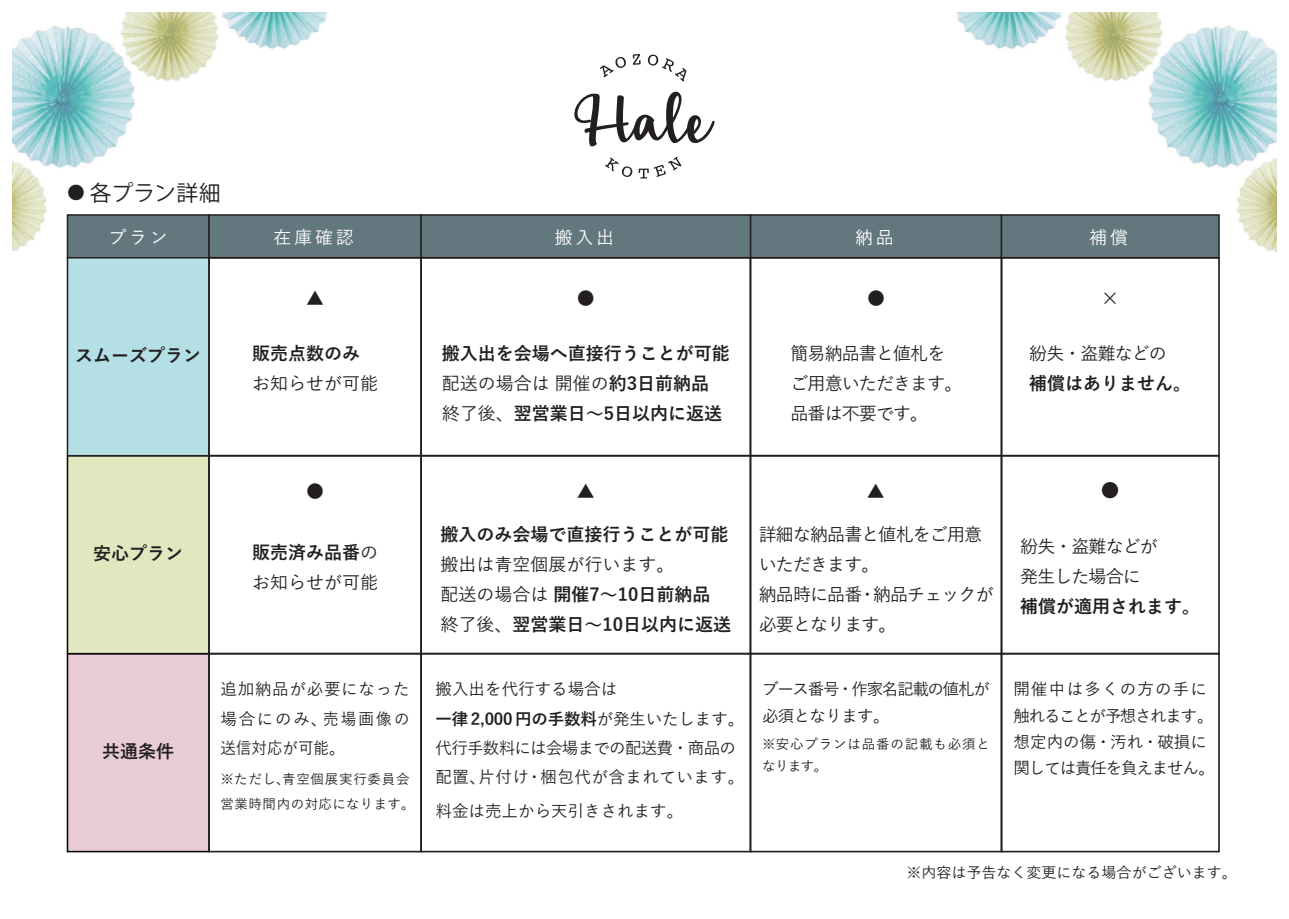
<style>
.page{position:relative;width:1289px;height:919px;background:#fff}
.page>*{position:absolute;margin:0;border:0;box-sizing:border-box;transform-origin:0 0}
.t1{font:21.75px "Koz Go Pr 6 N";color:#231f20}
.t2{font:700 18px/30px "Yu Gothic";color:#231f20}
.t3{font:500 18px/30px "Yu Gothic";letter-spacing:-.05em;color:#231f20}
.t4{font:500 18px/30px "Yu Gothic";color:#231f20}
.t5{font:500 18px "Yu Gothic";letter-spacing:.15em;color:#fff}
.t6{font:18px "Koz Go Pr 6 N";color:#231f20}
.t7{font:500 16.5px/29.2px "Yu Gothic";color:#231f20;text-align:justify}
.t8{font:500 16.5px/26.2px "Yu Gothic";letter-spacing:-.07em;color:#231f20}
.t9{font:500 16.5px/26.2px "Yu Gothic";letter-spacing:-.075em;color:#231f20}
.t10{font:500 15px "Yu Gothic";color:#231f20}
.t11{font:500 13.5px/25.5px "Yu Gothic";letter-spacing:.055em;color:#231f20}
.s1{font-size:17.25px}
.s2{font-weight:500}
.s3{font-weight:700}
</style>
<div class="page">
<img style="left:13px;top:13px;width:1263px;height:840px">
<svg style="left:600px;top:57px;width:26px;height:20px"></svg>
<svg style="left:633px;top:54px;width:7px;height:11px"></svg>
<svg style="left:647px;top:54px;width:39px;height:28px"></svg>
<svg style="left:574px;top:91px;width:140px;height:56px"></svg>
<svg style="left:605px;top:157px;width:27px;height:20px"></svg>
<svg style="left:638px;top:157px;width:43px;height:21px"></svg>
<div style="left:67px;top:653px;width:143px;height:199px;background:#e8cbd3;border:2px solid #030303"></div>
<div style="left:67px;top:214px;width:143px;height:44px;background:#63777e;border:2px solid #231f20"></div>
<div style="left:208px;top:214px;width:214px;height:44px;background:#63777e;border:2px solid #231f20"></div>
<div style="left:749px;top:214px;width:253px;height:44px;background:#63777e;border:2px solid #231f20"></div>
<div style="left:67px;top:455px;width:143px;height:199px;background:#e0e8bf;border:2px solid #030303"></div>
<div style="left:208px;top:455px;width:214px;height:199px;border:2px solid #231f20"></div>
<div style="left:67px;top:257px;width:143px;height:199px;background:#b4e0e5;border:2px solid #231f20"></div>
<div style="left:208px;top:257px;width:214px;height:199px;border:2px solid #231f20"></div>
<div style="left:749px;top:455px;width:253px;height:199px;border:2px solid #231f20"></div>
<div style="left:208px;top:652px;width:214px;height:200px;border:2px solid #231f20"></div>
<div style="left:749px;top:652px;width:253px;height:200px;border:2px solid #231f20"></div>
<div style="left:749px;top:257px;width:253px;height:199px;border:2px solid #231f20"></div>
<div style="left:1000px;top:214px;width:219px;height:44px;background:#63777e;border:2px solid #231f20"></div>
<div style="left:1000px;top:455px;width:219px;height:199px;border:2px solid #231f20"></div>
<div style="left:1000px;top:652px;width:219px;height:200px;border:2px solid #231f20"></div>
<div style="left:1000px;top:257px;width:219px;height:199px;border:2px solid #231f20"></div>
<div style="left:420px;top:214px;width:331px;height:44px;background:#63777e;border:2px solid #231f20"></div>
<div style="left:420px;top:455px;width:331px;height:199px;border:2px solid #231f20"></div>
<div style="left:420px;top:652px;width:331px;height:200px;border:2px solid #231f20"></div>
<div style="left:420px;top:257px;width:331px;height:199px;border:2px solid #231f20"></div>
<h1 class="t1" style="left:67px;top:180px;width:155px"><span class="s1">●</span> 各プラン詳細</h1>
<p class="t5" style="left:108px;top:221px;width:61px">プラン</p>
<p class="t5" style="left:274px;top:221px;width:82px">在庫確認</p>
<p class="t5" style="left:855px;top:221px;width:40px">納品</p>
<p class="t5" style="left:554px;top:221px;width:61px">搬入出</p>
<p class="t5" style="left:1089px;top:221px;width:40px">補償</p>
<p class="t3" style="left:306px;top:281px;width:19px">▲</p>
<p class="t3" style="left:576px;top:281px;width:19px">●</p>
<p class="t3" style="left:867px;top:281px;width:19px">●</p>
<p class="t6" style="left:1101px;top:288px;width:19px">×</p>
<p class="t2" style="left:75px;top:341px;width:127px">スムーズプラン</p>
<p class="t2" style="left:252px;top:338px;width:109px">販売点数のみ</p>
<p class="t4" style="left:252px;top:366px;width:127px">お知らせが可能</p>
<p class="t2" style="left:441px;top:338px;width:289px">搬入出を会場へ直接行うことが可能<span class="s2">配送の場合は 開催の</span>約3日前納品<span class="s2">終了後、</span>翌営業日～5日以内に返送</p>
<p class="t3" style="left:790px;top:336px;width:173px">簡易納品書と値札をご用意いただきます。品番は不要です。</p>
<p class="t3" style="left:1029px;top:336px;width:139px">紛失・盗難などの</p>
<p class="t2" style="left:1029px;top:368px;width:163px">補償はありません。</p>
<p class="t2" style="left:93px;top:538px;width:91px">安心プラン</p>
<p class="t2" style="left:102px;top:736px;width:73px">共通条件</p>
<p class="t3" style="left:306px;top:474px;width:19px">●</p>
<p class="t4" style="left:252px;top:535px;width:127px"><span class="s3">販売済み品番</span>のお知らせが可能</p>
<p class="t7" style="left:220px;top:672px;width:191px">追加納品が必要になった場合にのみ、売場画像の送信対応が可能。</p>
<p class="t11" style="left:220px;top:764px;width:196px">※ただし、青空個展実行委員会営業時間内の対応になります。</p>
<p class="t3" style="left:576px;top:474px;width:19px">▲</p>
<p class="t2" style="left:440px;top:519px;width:289px">搬入のみ会場で直接行うことが可能</p>
<p class="t4" style="left:440px;top:547px;width:292px">搬出は青空個展が行います。<br>配送の場合は <span class="s3">開催7～10日前納品</span>終了後、<span class="s3">翌営業日～10日以内に返送</span></p>
<p class="t7" style="left:435px;top:672px;width:310px;text-align:left">搬入出を代行する場合は<br><span class="s3">一律 2,000 円の手数料</span>が発生いたします。代行手数料には会場までの配送費・商品の配置、片付け・梱包代が含まれています。</p>
<p class="t7" style="left:435px;top:794px;width:249px">料金は売上から天引きされます。</p>
<p class="t3" style="left:867px;top:474px;width:19px">▲</p>
<p class="t3" style="left:758px;top:517px;width:236px">詳細な納品書と値札をご用意いただきます。<br>納品時に品番・納品チェックが必要となります。</p>
<p class="t9" style="left:762px;top:674px;width:229px">ブース番号・作家名記載の値札が必須となります。</p>
<p class="t11" style="left:762px;top:730px;width:229px;line-height:22.5px">※安心プランは品番の記載も必須となります。</p>
<p class="t6" style="left:1101px;top:480px;width:19px">●</p>
<p class="t3" style="left:1020px;top:528px;width:139px">紛失・盗難などが発生した場合に</p>
<p class="t2" style="left:1020px;top:591px;width:181px">補償が適用されます。</p>
<p class="t8" style="left:1013px;top:674px;width:203px">開催中は多くの方の手に触れることが予想されます。想定内の傷・汚れ・破損に関しては責任を負えません。</p>
<p class="t10" style="left:906px;top:858px;width:331px">※内容は予告なく変更になる場合がございます。</p>
</div>
